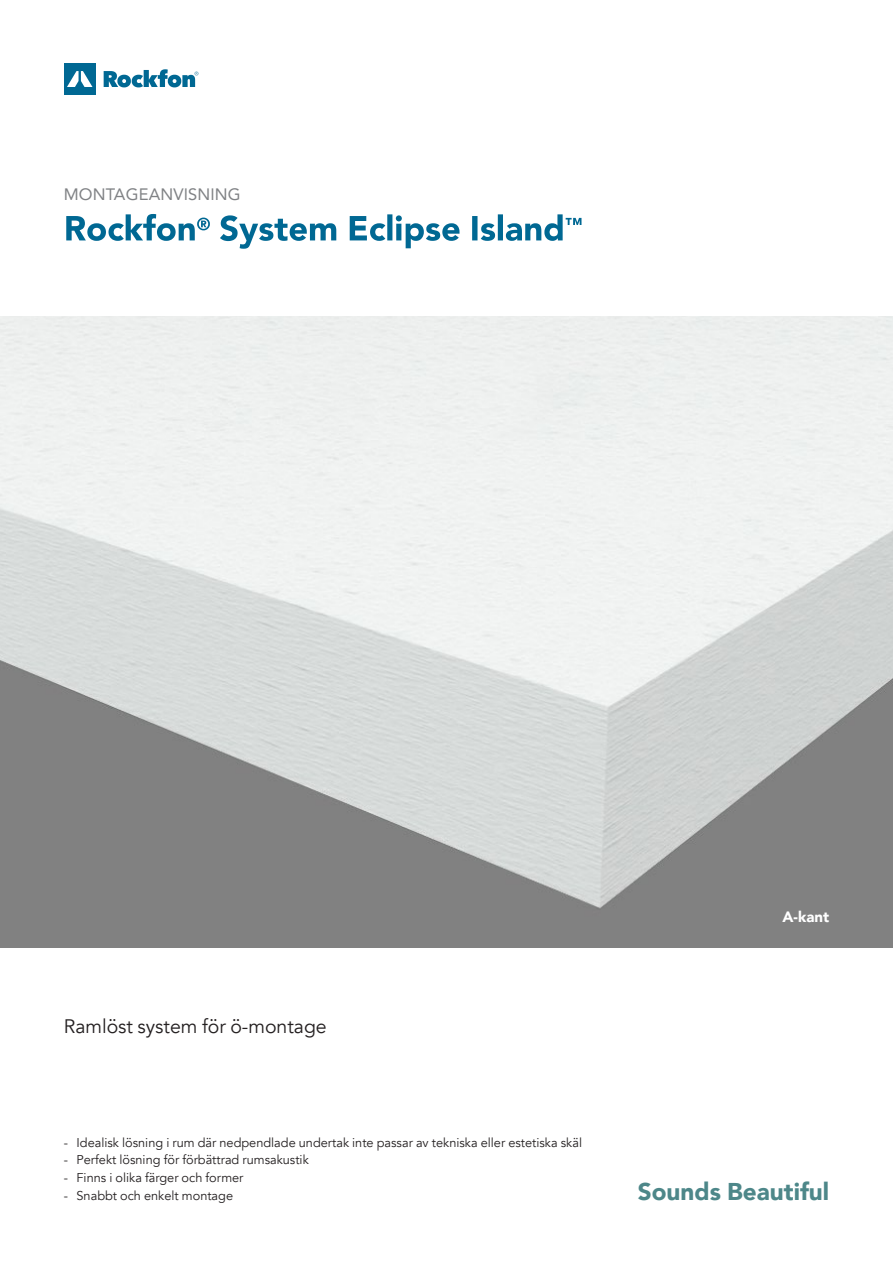
<style>
.page{position:relative;width:893px;height:1263px;background:#fff}
.page>*{position:absolute;margin:0;border:0;box-sizing:border-box;transform-origin:0 0}
.t1{font:900 24.3px "Avenir";color:#4d8789}
.t2{font:19.5px "Avenir";color:#231f20}
.t3{font:16.5px "Avenir";letter-spacing:.01em;color:#808285}
.t4{font:900 15px "Avenir";color:#fff}
.t5{font:12.75px "Avenir";color:#231f20}
</style>
<div class="page">
<svg style="left:104px;top:69px;width:94px;height:18px"></svg>
<div style="left:64px;top:63px;width:32px;height:32px;background:#006893"></div>
<svg style="left:67px;top:71px;width:25px;height:16px"></svg>
<svg style="left:66px;top:214px;width:515px;height:35px"></svg>
<p class="t3" style="left:64px;top:181px;width:179px">MONTAGEANVISNING</p>
<h2 class="t2" style="left:64px;top:1014px;width:265px">Ramlöst system för ö-montage</h2>
<p class="t5" style="left:64px;top:1134px;width:520px">- Idealisk lösning i rum där nedpendlade undertak inte passar av tekniska eller estetiska skäl</p>
<p class="t5" style="left:64px;top:1152px;width:247px">- Perfekt lösning för förbättrad rumsakustik</p>
<p class="t5" style="left:64px;top:1170px;width:181px">- Finns i olika färger och former</p>
<p class="t5" style="left:64px;top:1188px;width:171px">- Snabbt och enkelt montage</p>
<p class="t4" style="left:782px;top:904px;width:48px">A-kant</p>
<h1 class="t1" style="left:638px;top:1170px;width:193px">Sounds Beautiful</h1>
</div>
